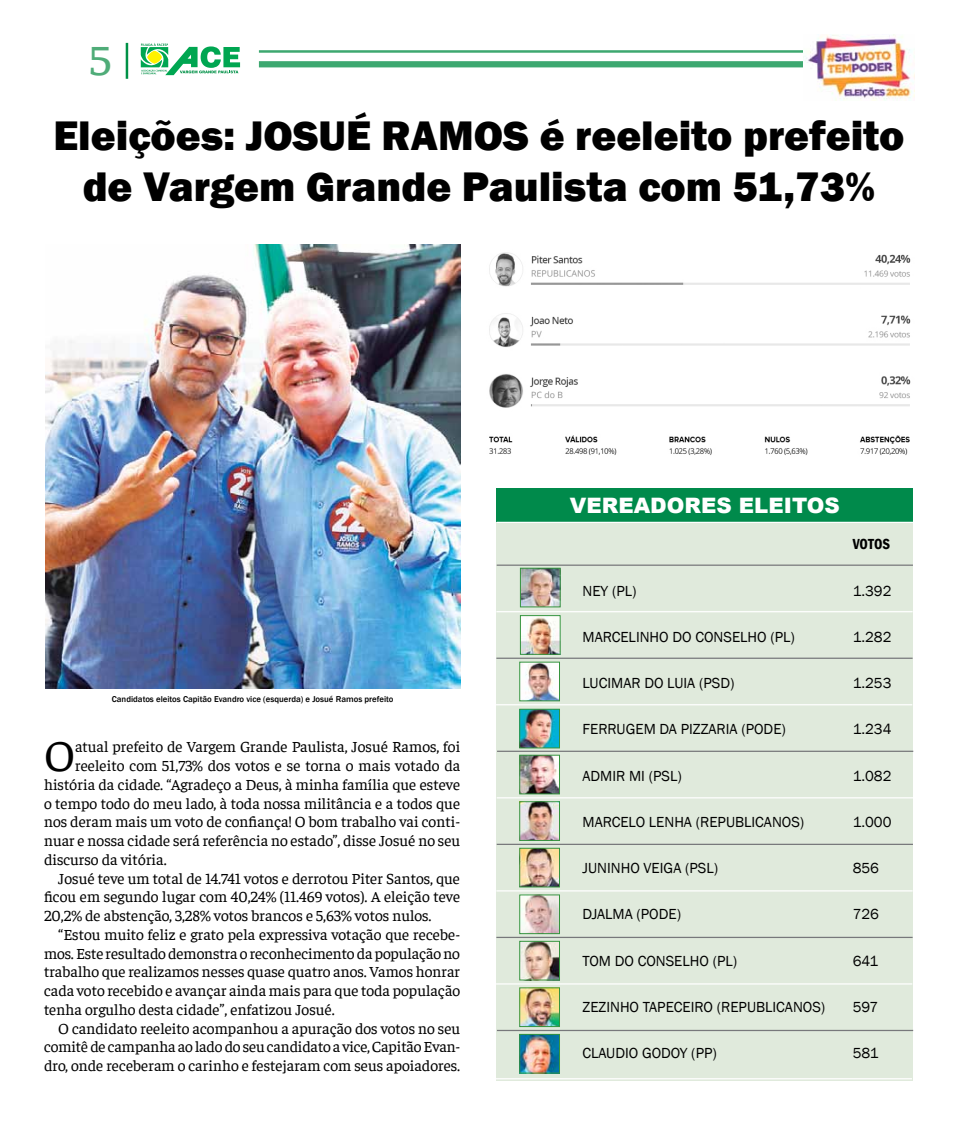
<style>
.page{position:relative;width:958px;height:1124px;background:#fff}
.page>*{position:absolute;margin:0;border:0;box-sizing:border-box;transform-origin:0 0}
.t1{font:44.5px "Faustina";color:#000}
.t2{font:43.75px "Faustina";color:#4fac78;scale:1.09 1}
.t3{font:800 42.5px/51px "Franklin Gothic";color:#000;text-align:center}
.t4{font:900 21.25px "Arial";color:#fff}
.t5{font:15.62px "Faustina";color:#000}
.t6{font:15px "Franklin Gothic";color:#000}
.t7{font:600 condensed 15px "Franklin Gothic";letter-spacing:.005em;color:#000}
.t8{font:500 8.75px "Franklin Gothic";color:#000}
</style>
<div class="page">
<hr style="left:126px;top:43px;width:2px;height:36px;background:#009147">
<div style="left:259px;top:61px;width:653px;height:6px;background:#3da870"></div>
<hr style="left:259px;top:50px;width:653px;height:3px;background:#3da870">
<svg style="left:141px;top:43px;width:99px;height:32px"></svg>
<div style="left:496px;top:522px;width:416px;height:559px;background:#e0eadc"></div>
<img style="left:802px;top:34px;width:112px;height:66px">
<img style="left:45px;top:244px;width:415px;height:444px">
<img style="left:489px;top:252px;width:422px;height:203px">
<div style="left:496px;top:488px;width:416px;height:34px;background:#008a4b"></div>
<hr style="left:496px;top:564px;width:416px;height:2px;background:#77787b">
<hr style="left:497px;top:750px;width:416px;height:2px;background:#77787b">
<hr style="left:496px;top:936px;width:416px;height:2px;background:#77787b">
<hr style="left:496px;top:657px;width:416px;height:2px;background:#77787b">
<hr style="left:496px;top:843px;width:416px;height:2px;background:#77787b">
<hr style="left:497px;top:1029px;width:416px;height:2px;background:#77787b">
<hr style="left:496px;top:611px;width:416px;height:1px;background:#fff">
<hr style="left:496px;top:522px;width:416px;height:1px;background:#fff">
<hr style="left:496px;top:797px;width:416px;height:1px;background:#fff">
<hr style="left:496px;top:983px;width:416px;height:1px;background:#fff">
<hr style="left:496px;top:704px;width:416px;height:1px;background:#fff">
<hr style="left:496px;top:890px;width:416px;height:1px;background:#fff">
<hr style="left:495px;top:1078px;width:416px;height:1px;background:#fff">
<img style="left:522px;top:570px;width:36px;height:35px">
<div style="left:520px;top:568px;width:40px;height:39px;border:1px solid #34943e"></div>
<img style="left:522px;top:617px;width:36px;height:35px">
<div style="left:520px;top:615px;width:40px;height:39px;border:1px solid #34943e"></div>
<img style="left:521px;top:664px;width:36px;height:35px">
<div style="left:519px;top:662px;width:40px;height:39px;border:1px solid #34943e"></div>
<img style="left:521px;top:711px;width:36px;height:35px">
<div style="left:519px;top:709px;width:40px;height:39px;border:1px solid #34943e"></div>
<img style="left:521px;top:757px;width:36px;height:35px">
<div style="left:519px;top:755px;width:40px;height:39px;border:1px solid #34943e"></div>
<img style="left:521px;top:803px;width:36px;height:35px">
<div style="left:519px;top:801px;width:40px;height:39px;border:1px solid #34943e"></div>
<img style="left:521px;top:850px;width:36px;height:35px">
<div style="left:519px;top:848px;width:40px;height:39px;border:1px solid #34943e"></div>
<img style="left:521px;top:896px;width:36px;height:36px">
<div style="left:519px;top:894px;width:40px;height:40px;border:1px solid #34943e"></div>
<img style="left:521px;top:943px;width:36px;height:35px">
<div style="left:519px;top:941px;width:40px;height:39px;border:1px solid #34943e"></div>
<img style="left:521px;top:989px;width:36px;height:35px">
<div style="left:519px;top:987px;width:40px;height:39px;border:1px solid #34943e"></div>
<img style="left:521px;top:1036px;width:36px;height:35px">
<div style="left:519px;top:1034px;width:40px;height:39px;border:1px solid #34943e"></div>
<h2 class="t2" style="left:90px;top:30px;width:21px">5</h2>
<h3 class="t3" style="left:54px;top:110px;width:852px">Eleições: JOSUÉ RAMOS é reeleito prefeito de Vargem Grande Paulista com 51,73%</h3>
<p class="t8" style="left:112px;top:693px;width:283px">Candidatos eleitos Capitão Evandro vice (esquerda) e Josué Ramos prefeito</p>
<h1 class="t1" style="left:44px;top:726px;width:33px">O</h1>
<p class="t5" style="left:75px;top:736px;width:386px">atual prefeito de Vargem Grande Paulista, Josué Ramos, foi</p>
<p class="t5" style="left:75px;top:755px;width:387px">reeleito com 51,73% dos votos e se torna o mais votado da</p>
<p class="t5" style="left:44px;top:774px;width:417px">história da cidade. “Agradeço a Deus, à minha família que esteve</p>
<p class="t5" style="left:44px;top:792px;width:417px">o tempo todo do meu lado, à toda nossa militância e a todos que</p>
<p class="t5" style="left:44px;top:811px;width:417px">nos deram mais um voto de confiança! O bom trabalho vai conti-</p>
<p class="t5" style="left:44px;top:830px;width:417px">nuar e nossa cidade será referência no estado”, disse Josué no seu</p>
<p class="t5" style="left:44px;top:849px;width:124px">discurso da vitória.</p>
<p class="t5" style="left:58px;top:867px;width:403px">Josué teve um total de 14.741 votos e derrotou Piter Santos, que</p>
<p class="t5" style="left:44px;top:886px;width:417px">ficou em segundo lugar com 40,24% (11.469 votos). A eleição teve</p>
<p class="t5" style="left:44px;top:905px;width:389px">20,2% de abstenção, 3,28% votos brancos e 5,63% votos nulos.</p>
<p class="t5" style="left:58px;top:924px;width:403px">“Estou muito feliz e grato pela expressiva votação que recebe-</p>
<p class="t5" style="left:44px;top:942px;width:417px">mos. Este resultado demonstra o reconhecimento da população no</p>
<p class="t5" style="left:44px;top:961px;width:417px">trabalho que realizamos nesses quase quatro anos. Vamos honrar</p>
<p class="t5" style="left:44px;top:980px;width:417px">cada voto recebido e avançar ainda mais para que toda população</p>
<p class="t5" style="left:44px;top:999px;width:292px">tenha orgulho desta cidade”, enfatizou Josué.</p>
<p class="t5" style="left:58px;top:1017px;width:403px">O candidato reeleito acompanhou a apuração dos votos no seu</p>
<p class="t5" style="left:44px;top:1036px;width:418px">comitê de campanha ao lado do seu candidato a vice, Capitão Evan-</p>
<p class="t5" style="left:44px;top:1055px;width:417px">dro, onde receberam o carinho e festejaram com seus apoiadores.</p>
<h3 class="t4" style="left:570px;top:489px;width:271px">VEREADORES ELEITOS</h3>
<p class="t7" style="left:852px;top:534px;width:39px">VOTOS</p>
<p class="t6" style="left:582px;top:581px;width:56px">NEY (PL)</p>
<p class="t6" style="left:852px;top:581px;width:40px">1.392</p>
<p class="t6" style="left:582px;top:627px;width:214px">MARCELINHO DO CONSELHO (PL)</p>
<p class="t6" style="left:852px;top:627px;width:40px">1.282</p>
<p class="t6" style="left:582px;top:674px;width:153px">LUCIMAR DO LUIA (PSD)</p>
<p class="t6" style="left:852px;top:674px;width:40px">1.253</p>
<p class="t6" style="left:582px;top:720px;width:205px">FERRUGEM DA PIZZARIA (PODE)</p>
<p class="t6" style="left:852px;top:720px;width:40px">1.234</p>
<p class="t6" style="left:582px;top:766px;width:101px">ADMIR MI (PSL)</p>
<p class="t6" style="left:852px;top:766px;width:40px">1.082</p>
<p class="t6" style="left:582px;top:812px;width:223px">MARCELO LENHA (REPUBLICANOS)</p>
<p class="t6" style="left:852px;top:812px;width:40px">1.000</p>
<p class="t6" style="left:582px;top:858px;width:137px">JUNINHO VEIGA (PSL)</p>
<p class="t6" style="left:852px;top:858px;width:28px">856</p>
<p class="t6" style="left:582px;top:905px;width:100px">DJALMA (PODE)</p>
<p class="t6" style="left:852px;top:905px;width:28px">726</p>
<p class="t6" style="left:582px;top:951px;width:156px">TOM DO CONSELHO (PL)</p>
<p class="t6" style="left:852px;top:951px;width:27px">641</p>
<p class="t6" style="left:582px;top:997px;width:244px">ZEZINHO TAPECEIRO (REPUBLICANOS)</p>
<p class="t6" style="left:852px;top:997px;width:27px">597</p>
<p class="t6" style="left:582px;top:1043px;width:136px">CLAUDIO GODOY (PP)</p>
<p class="t6" style="left:852px;top:1043px;width:27px">581</p>
</div>
